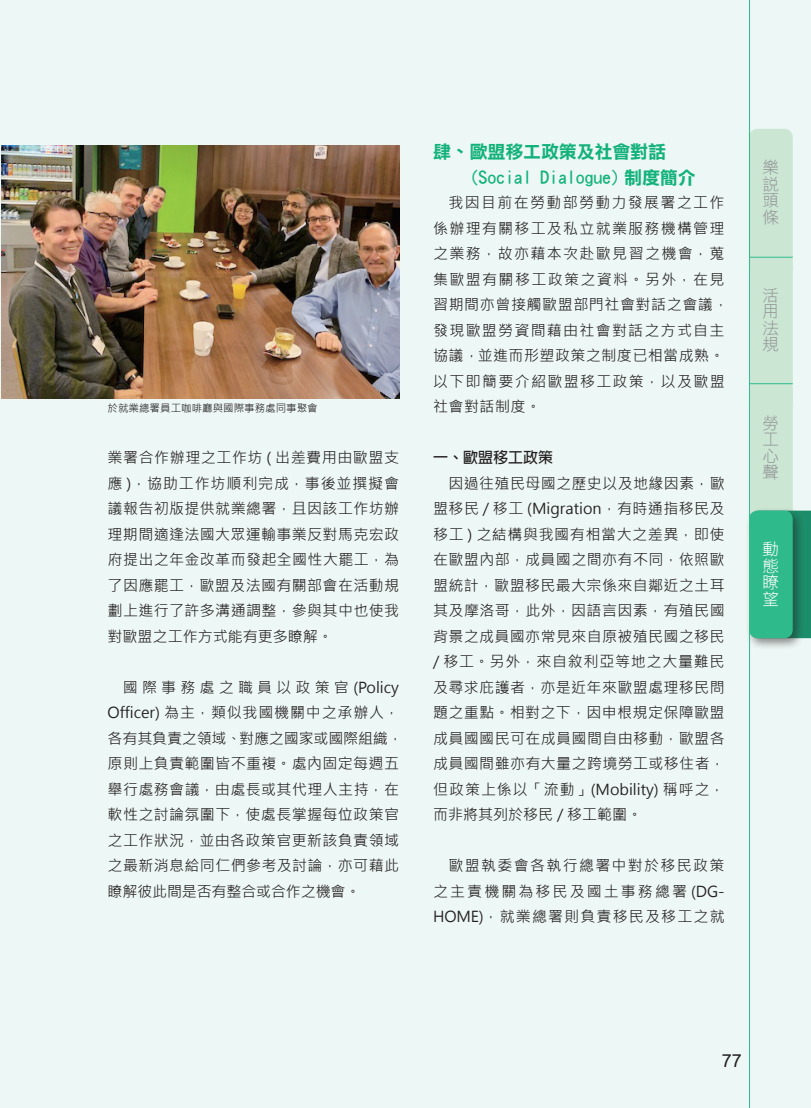
<style>
.page{position:relative;width:811px;height:1108px;background:#fff}
.page>*{position:absolute;margin:0;border:0;box-sizing:border-box;transform-origin:0 0}
.t1{font:18px/25.5px "DF Li Hei Bd WIN BF";letter-spacing:-.01em;color:#13b27b}
.t2{font:18px "Arial";color:#231f20}
.t3{font:16.5px/16.5px "DF Hei Lt HK BF";color:#939598;text-align:justify}
.t4{font:16.5px/16.5px "DF Hei Lt HK BF";color:#fff;text-align:justify}
.t5{font:15px/25.5px "Microsoft Jheng Hei";letter-spacing:.03em;color:#231f20;text-align:justify}
.t6{font:15px/25.5px "Microsoft Jheng Hei";letter-spacing:.085em;color:#231f20}
.t7{font:700 15px "Adobe Fan Heiti Std";color:#231f20}
.t8{font:10.5px "Microsoft Jheng Hei";color:#231f20}
</style>
<div class="page">
<div style="left:0;top:0;width:810px;height:1108px;background:#edf7f5"></div>
<div style="left:750px;top:258px;width:42px;height:152px;background:#cbe6d3;border-radius:9px"></div>
<div style="left:750px;top:384px;width:42px;height:149px;background:#cbe6d3;border-radius:9px"></div>
<div style="left:749px;top:129px;width:43px;height:146px;background:#cbe6d3;border-radius:9px"></div>
<hr style="left:749px;top:383px;width:43px;height:1px;background:#2fba8c">
<hr style="left:749px;top:257px;width:43px;height:1px;background:#2fba8c">
<svg style="left:805px;top:511px;width:5px;height:127px"></svg>
<div style="left:744px;top:507px;width:61px;height:144px;background:#231f20;opacity:.5"></div>
<div style="left:749px;top:511px;width:43px;height:127px;background:#2fba8c;border-radius:9px"></div>
<hr style="left:749px;top:0;width:1px;height:1108px;background:#2fba8c">
<img style="left:1px;top:146px;width:398px;height:253px">
<p class="t8" style="left:108px;top:402px;width:211px">於就業總署員工咖啡廳與國際事務處同事聚會</p>
<p class="t5" style="left:108px;top:445px;width:293px">業署合作辦理之工作坊 ( 出差費用由歐盟支應 )，協助工作坊順利完成，事後並撰擬會議報告初版提供就業總署，且因該工作坊辦理期間適逢法國大眾運輸事業反對馬克宏政府提出之年金改革而發起全國性大罷工，為了因應罷工，歐盟及法國有關部會在活動規劃上進行了許多溝通調整，參與其中也使我對歐盟之工作方式能有更多瞭解。</p>
<p class="t5" style="left:108px;top:674px;width:297px;text-align:left;text-indent:15px">國際事務處之職員以政策官(Policy<br>Officer) 為主，類似我國機關中之承辦人，各有其負責之領域、對應之國家或國際組織，原則上負責範圍皆不重複。處內固定每週五舉行處務會議，由處長或其代理人主持，在軟性之討論氛圍下，使處長掌握每位政策官之工作狀況，並由各政策官更新該負責領域之最新消息給同仁們參考及討論，亦可藉此瞭解彼此間是否有整合或合作之機會。</p>
<p class="t1" style="left:469px;top:139px;width:227px;text-indent:-37px">肆、 歐盟移工政策及社會對話(Social Dialogue) 制度簡介</p>
<p class="t6" style="left:433px;top:190px;width:297px;text-indent:15px">我因目前在勞動部勞動力發展署之工作係辦理有關移工及私立就業服務機構管理之業務，故亦藉本次赴歐見習之機會，蒐集歐盟有關移工政策之資料。另外，在見習期間亦曾接觸歐盟部門社會對話之會議，發現歐盟勞資間藉由社會對話之方式自主協議，並進而形塑政策之制度已相當成熟。以下即簡要介紹歐盟移工政策，以及歐盟社會對話制度。</p>
<p class="t7" style="left:433px;top:449px;width:121px">一、歐盟移工政策</p>
<p class="t5" style="left:433px;top:470px;width:293px;text-indent:15px">因過往殖民母國之歷史以及地緣因素，歐盟移民 / 移工 (Migration，有時通指移民及移工 ) 之結構與我國有相當大之差異，即使在歐盟內部，成員國之間亦有不同，依照歐盟統計，歐盟移民最大宗係來自鄰近之土耳其及摩洛哥，此外，因語言因素，有殖民國背景之成員國亦常見來自原被殖民國之移民/ 移工。另外，來自敘利亞等地之大量難民及尋求庇護者，亦是近年來歐盟處理移民問題之重點。相對之下，因申根規定保障歐盟成員國國民可在成員國間自由移動，歐盟各成員國間雖亦有大量之跨境勞工或移住者，但政策上係以「流動」(Mobility) 稱呼之，而非將其列於移民 / 移工範圍。</p>
<p class="t5" style="left:433px;top:853px;width:293px;text-indent:15px">歐盟執委會各執行總署中對於移民政策之主責機關為移民及國土事務總署 (DG-HOME)，就業總署則負責移民及移工之就</p>
<p class="t3" style="left:762px;top:159px;width:18px">樂說頭條</p>
<p class="t3" style="left:762px;top:287px;width:17px">活用法規</p>
<p class="t3" style="left:762px;top:414px;width:17px">勞工心聲</p>
<p class="t4" style="left:762px;top:541px;width:18px">動態瞭望</p>
<p class="t2" style="left:721px;top:1048px;width:22px">77</p>
</div>
